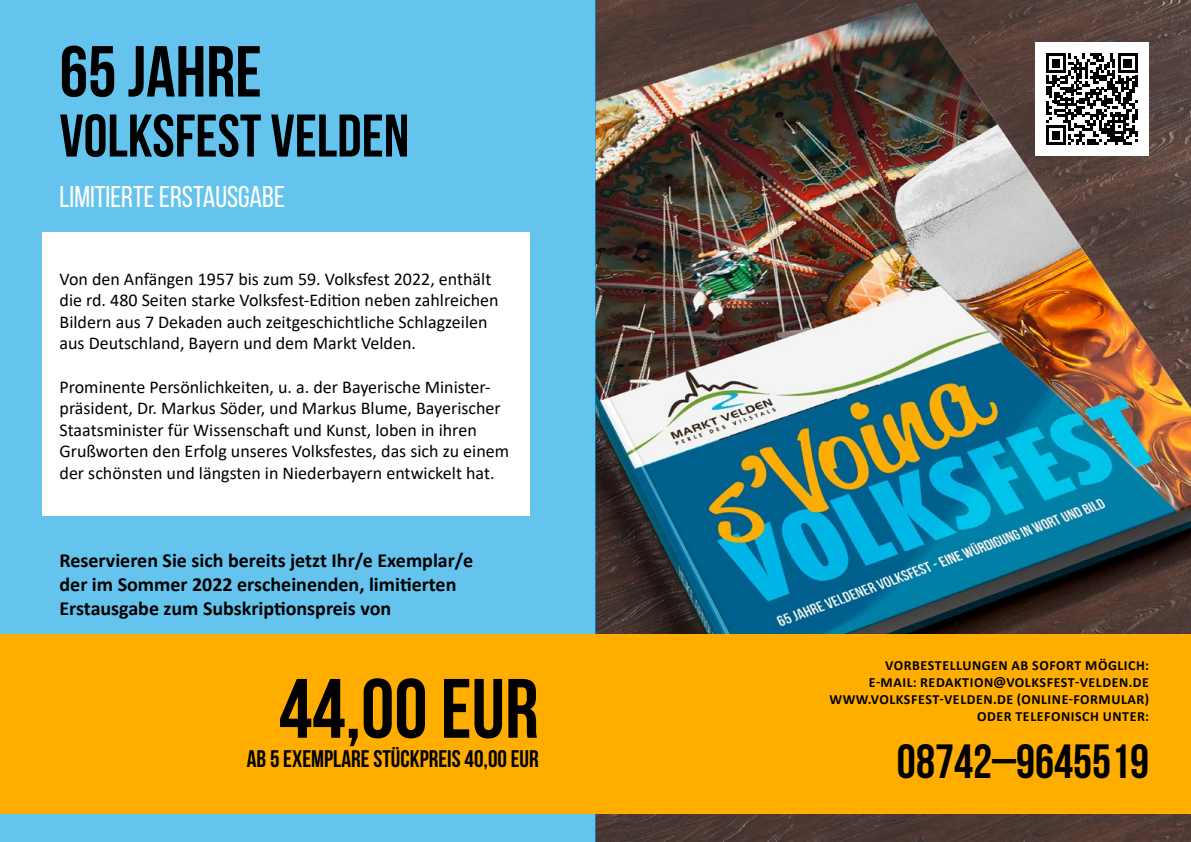
<style>
.page{position:relative;width:1191px;height:842px;background:#fff}
.page>*{position:absolute;margin:0;border:0;box-sizing:border-box;transform-origin:0 0}
.t1{font:700 84px "Bebas Neue";color:#000}
.t2{font:700 72px "Bebas Neue";color:#000}
.t3{font:700 60px "Bebas Neue";color:#000}
.t4{font:700 48px "Bebas Neue";color:#000}
.t5{font:30px "Bebas Neue";color:#fff}
.t6{font:700 24px "Bebas Neue";color:#000}
.t7{font:700 20px/24px "Calibri";color:#000}
.t8{font:18px/21.6px "Calibri";color:#000}
.t9{font:700 14px/16.8px "Calibri";letter-spacing:.04em;color:#000;text-align:right}
.s1{font-family:"Open Sans"}
</style>
<div class="page">
<img style="left:595px;top:0;width:596px;height:842px">
<div style="left:0;top:0;width:595px;height:842px;background:#64c4ed"></div>
<div style="left:43px;top:232px;width:487px;height:284px;background:#fff"></div>
<div style="left:1035px;top:43px;width:113px;height:113px;background:#fff"></div>
<svg style="left:1046px;top:54px;width:91px;height:91px"></svg>
<div style="left:0;top:634px;width:1191px;height:180px;background:#ffae00"></div>
<p class="t2" style="left:60px;top:32px;width:204px">65 JAHRE</p>
<p class="t3" style="left:60px;top:103px;width:351px">VOLKSFEST VELDEN</p>
<p class="t5" style="left:60px;top:180px;width:227px">LIMITIERTE ERSTAUSGABE</p>
<p class="t8" style="left:60px;top:267px;width:440px">Von den Anfängen 1957 bis zum 59. Volksfest 2022, enthält die rd. 480 Seiten starke Volksfest-Edition neben zahlreichen Bildern aus 7 Dekaden auch zeitgeschichtliche Schlagzeilen aus Deutschland, Bayern und dem Markt Velden.</p>
<p class="t8" style="left:60px;top:375px;width:451px">Prominente Persönlichkeiten, u. a. der Bayerische Minister&shy;präsident, Dr. Markus Söder, und Markus Blume, Bayerischer Staatsminister für Wissenschaft und Kunst, loben in ihren Grußworten den Erfolg unseres Volksfestes, das sich zu einem der schönsten und längsten in Niederbayern entwickelt hat.</p>
<p class="t7" style="left:60px;top:548px;width:415px">Reservieren Sie sich bereits jetzt Ihr/e Exemplar/e der im Sommer 2022 erscheinenden, limitierten<br>Erstausgabe zum Subskriptionspreis von</p>
<p class="t1" style="left:279px;top:663px;width:261px">44,00 EUR</p>
<p class="t6" style="left:247px;top:745px;width:293px">AB 5 EXEMPLARE STÜCKPREIS 40,00 EUR</p>
<p class="t9" style="left:829px;top:657px;width:321px">VORBESTELLUNGEN AB SOFORT MÖGLICH:<br>E-MAIL: REDAKTION<span class="s1">@</span>VOLKSFEST-VELDEN.DE<br>WWW.VOLKSFEST-VELDEN.DE (ONLINE-FORMULAR)</p>
<p class="t9" style="left:977px;top:707px;width:173px">ODER TELEFONISCH UNTER:</p>
<p class="t4" style="left:897px;top:735px;width:254px">08742–9645519</p>
</div>
